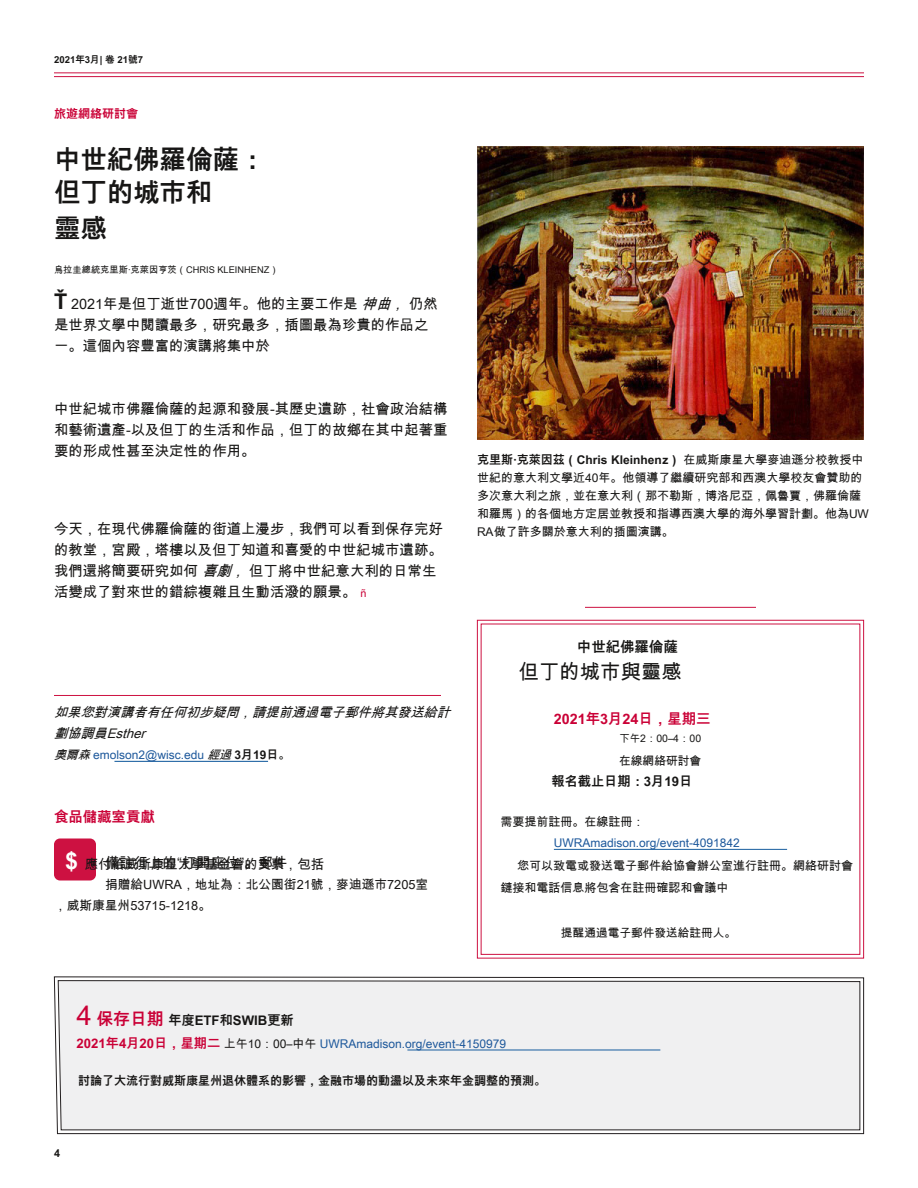
<style>
.page{position:relative;width:918px;height:1188px;background:#fff}
.page>*{position:absolute;margin:0;border:0;box-sizing:border-box;transform-origin:0 0}
.t1{font:700 26.4px/33px "Arial Unicode MS";color:#171615}
.t2{font:20.4px "Arial Unicode MS";color:#171615}
.t3{font:14.4px/21px "Arial Unicode MS";color:#171615}
.t4{font:700 14.4px "Arial Unicode MS";color:#ca0036}
.t5{font:700 14.4px "Arial Unicode MS";color:#171615}
.t6{font:13.35px "Arial Unicode MS";color:#171615}
.t7{font:italic 13.2px/21px "Arial Unicode MS";color:#171615}
.t8{font:700 13.2px "Arial Unicode MS";color:#171615}
.t9{font:12.75px/21px "Arial Unicode MS";color:#171615}
.t10{font:12px/18px "Arial Unicode MS";color:#171615}
.t11{font:12px "Arial Unicode MS";color:#1d589b}
.t12{font:700 12px "Arial Unicode MS";color:#171615}
.t13{font:700 12px "Arial Unicode MS";color:#ca0036}
.t14{font:11.7px "Arial Unicode MS";color:#171615}
.t15{font:700 10.8px "Arial Unicode MS";color:#171615}
.t16{font:10.5px "Arial Unicode MS";color:#171615}
.t17{font:700 9.6px "Arial Unicode MS";color:#171615}
.t18{font:9.3px "Arial Unicode MS";color:#171615}
.s1{font-weight:700;font-size:21.6px}
.s2{font-style:italic}
.s3{font-size:10.8px;color:#ca0036}
.s4{font-weight:700}
.s5{font-style:italic;color:#171615}
.s6{font-weight:700;color:#171615}
.s7{font-weight:700;font-size:23.25px;color:#fff}
.s8{font-weight:400;font-size:27.6px;color:#ca0036}
.s9{font-size:16.8px;color:#ca0036}
.s10{font-weight:700;font-size:13.2px;color:#ca0036}
.s11{color:#171615}
</style>
<div class="page">
<hr style="left:54px;top:72px;width:810px;height:1px;background:#cd1141">
<hr style="left:54px;top:76px;width:810px;height:1px;background:#cd1141">
<hr style="left:54px;top:695px;width:387px;height:1px;background:#cd1141">
<hr style="left:114px;top:761px;width:154px;height:1px;background:#175d9e">
<hr style="left:585px;top:607px;width:171px;height:1px;background:#cd1141">
<svg style="left:477px;top:619px;width:387px;height:340px"></svg>
<img style="left:477px;top:147px;width:387px;height:292px">
<div style="left:54px;top:838px;width:42px;height:42px;background:#cd1141;border-radius:6px"></div>
<svg style="left:54px;top:976px;width:810px;height:159px"></svg>
<div style="left:57px;top:980px;width:804px;height:151px;background:#f0f0f1"></div>
<p class="t17" style="left:54px;top:53px;width:91px">2021年3月| 卷 21號7</p>
<p class="t13" style="left:54px;top:106px;width:85px">旅遊網絡研討會</p>
<h1 class="t1" style="left:54px;top:142px;width:213px">中世紀佛羅倫薩：但丁的城市和</h1>
<h1 class="t1" style="left:54px;top:211px;width:54px">靈感</h1>
<p class="t18" style="left:54px;top:263px;width:226px">烏拉圭總統克里斯·克萊因亨茨（CHRIS KLEINHENZ）</p>
<p class="t3" style="left:54px;top:293px;width:385px"><span class="s1">Ť</span> 2021年是但丁逝世700週年。他的主要工作是 <span class="s2">神曲，</span> 仍然是世界文學中閱讀最多，研究最多，插圖最為珍貴的作品之一。這個內容豐富的演講將集中於</p>
<p class="t3" style="left:54px;top:398px;width:395px;text-align:justify">中世紀城市佛羅倫薩的起源和發展-其歷史遺跡，社會政治結構和藝術遺產-以及但丁的生活和作品，但丁的故鄉在其中起著重要的形成性甚至決定性的作用。</p>
<p class="t3" style="left:54px;top:518px;width:390px">今天，在現代佛羅倫薩的街道上漫步，我們可以看到保存完好的教堂，宮殿，塔樓以及但丁知道和喜愛的中世紀城市遺跡。我們還將簡要研究如何 <span class="s2">喜劇，</span> 但丁將中世紀意大利的日常生活變成了對來世的錯綜複雜且生動活潑的願景。 <span class="s3">ñ</span></p>
<p class="t10" style="left:477px;top:451px;width:393px"><span class="s4">克里斯·克萊因茲（Chris Kleinhenz）</span> 在威斯康星大學麥迪遜分校教授中世紀的意大利文學近40年。他領導了繼續研究部和西澳大學校友會贊助的多次意大利之旅，並在意大利（那不勒斯，博洛尼亞，佩魯賈，佛羅倫薩和羅馬）的各個地方定居並教授和指導西澳大學的海外學習計劃。他為UW RA做了許多關於意大利的插圖演講。</p>
<p class="t5" style="left:577px;top:637px;width:102px">中世紀佛羅倫薩</p>
<h2 class="t2" style="left:519px;top:657px;width:165px">但丁的城市與靈感</h2>
<p class="t7" style="left:54px;top:701px;width:403px">如果您對演講者有任何初步疑問，請提前通過電子郵件將其發送給計劃協調員Esther</p>
<p class="t4" style="left:554px;top:709px;width:158px">2021年3月24日，星期三</p>
<p class="t16" style="left:619px;top:731px;width:83px">下午2：00–4：00</p>
<p class="t11" style="left:54px;top:746px;width:238px"><span class="s5">奧爾森</span> emolson2@wisc.edu <span class="s5">經過</span> <span class="s6">3月19日。</span></p>
<p class="t14" style="left:619px;top:752px;width:84px">在線網絡研討會</p>
<p class="t8" style="left:551px;top:771px;width:142px">報名截止日期：3月19日</p>
<p class="t4" style="left:54px;top:806px;width:102px">食品儲藏室貢獻</p>
<p class="t10" style="left:501px;top:812px;width:145px">需要提前註冊。在線註冊：</p>
<p class="t11" style="left:554px;top:834px;width:188px">UWRAmadison.org/event-4091842</p>
<p class="t10" style="left:500px;top:854px;width:354px;line-height:22.5px;text-indent:17px">您可以致電或發送電子郵件給協會辦公室進行註冊。網絡研討會鏈接和電話信息將包含在註冊確認和會議中</p>
<p class="t14" style="left:561px;top:925px;width:177px">提醒通過電子郵件發送給註冊人。</p>
<p class="t6" style="left:65px;top:855px;width:260px"><span class="s7">$</span> 應付給威斯康星大學基金會的支票，包括</p>
<p class="t9" style="left:54px;top:874px;width:376px;text-indent:51px">捐贈給UWRA，地址為：北公園街21號，麥迪遜市7205室，威斯康星州53715-1218。</p>
<p class="t3" style="left:105px;top:852px;width:184px">備註行上的“打開座位”。郵件</p>
<p class="t8" style="left:77px;top:1011px;width:219px"><span class="s8">4</span> <span class="s9">保存日期</span> 年度ETF和SWIB更新</p>
<p class="t11" style="left:77px;top:1035px;width:431px"><span class="s10">2021年4月20日，星期二</span> <span class="s11">上午10：00–中午</span> UWRAmadison.org/event-4150979</p>
<p class="t12" style="left:78px;top:1072px;width:470px">討論了大流行對威斯康星州退休體系的影響，金融市場的動盪以及未來年金調整的預測。</p>
<p class="t15" style="left:54px;top:1145px;width:8px">4</p>
</div>
